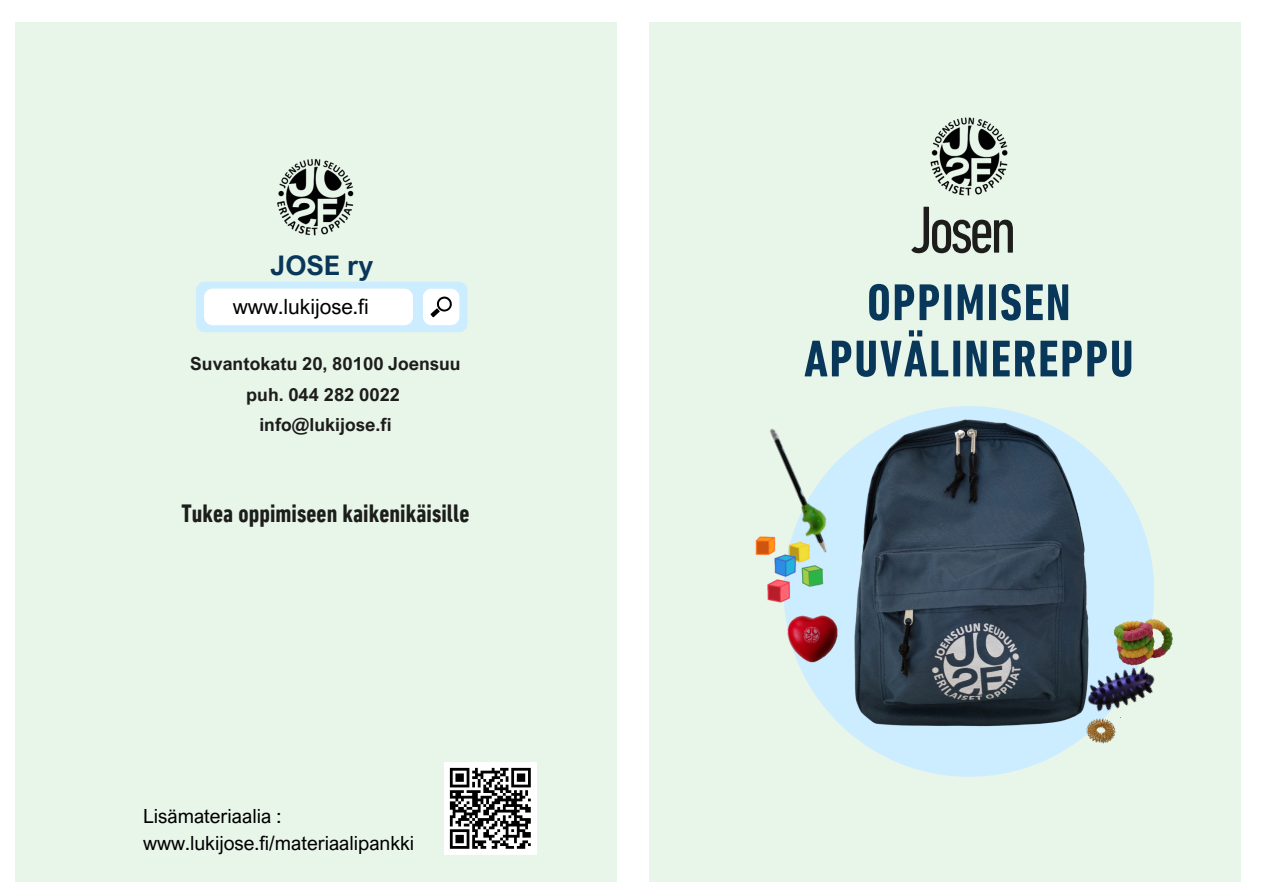
<style>
.page{position:relative;width:1263px;height:894px;background:#fff}
.page>*{position:absolute;margin:0;border:0;box-sizing:border-box;transform-origin:0 0}
.t1{font:condensed 67.5px "DIN Next LT Pro";letter-spacing:-.06em;color:#1d1d1b}
.t2{font:700 condensed 52.5px/56.2px "DIN Next LT Pro";letter-spacing:.03em;color:#093759;text-align:center}
.t3{font:700 27px "Arial Nova";color:#093759}
.t4{font:700 condensed 25.5px "DIN Next LT Pro";letter-spacing:.005em;color:#1d1d1b}
.t5{font:21px "Arial Nova";color:#000}
.t6{font:19.5px/27px "Arial Nova";color:#000}
.t7{font:700 18px/30.3px "Arial Nova";letter-spacing:.005em;color:#1d1d1b;text-align:center}
</style>
<div class="page">
<div style="left:649px;top:22px;width:591px;height:859px;background:#e8f5e9"></div>
<img style="left:930px;top:117px;width:78px;height:79px">
<div style="left:15px;top:22px;width:602px;height:859px;background:#e8f5e9"></div>
<img style="left:277px;top:158px;width:77px;height:78px">
<img style="left:800px;top:406px;width:336px;height:371px">
<svg style="left:196px;top:282px;width:271px;height:50px;background:#ebf6fc"></svg>
<img style="left:767px;top:591px;width:80px;height:36px">
<img style="left:1061px;top:628px;width:94px;height:118px">
<img style="left:755px;top:406px;width:130px;height:185px">
<img style="left:784px;top:609px;width:57px;height:58px">
<img style="left:1108px;top:611px;width:65px;height:56px">
<img style="left:1083px;top:717px;width:37px;height:29px">
<img style="left:444px;top:762px;width:92px;height:92px">
<h3 class="t3" style="left:271px;top:249px;width:104px">JOSE ry</h3>
<p class="t5" style="left:233px;top:294px;width:137px">www.lukijose.fi</p>
<p class="t7" style="left:190px;top:348px;width:272px">Suvantokatu 20, 80100 Joensuu puh. 044 282 0022 info@lukijose.fi</p>
<h3 class="t4" style="left:181px;top:498px;width:290px">Tukea oppimiseen kaikenikäisille</h3>
<p class="t6" style="left:143px;top:801px;width:273px">Lisämateriaalia : www.lukijose.fi/materiaalipankki</p>
<h1 class="t1" style="left:910px;top:192px;width:108px">Josen</h1>
<h2 class="t2" style="left:804px;top:274px;width:331px">OPPIMISEN<br>APUVÄLINEREPPU</h2>
</div>
